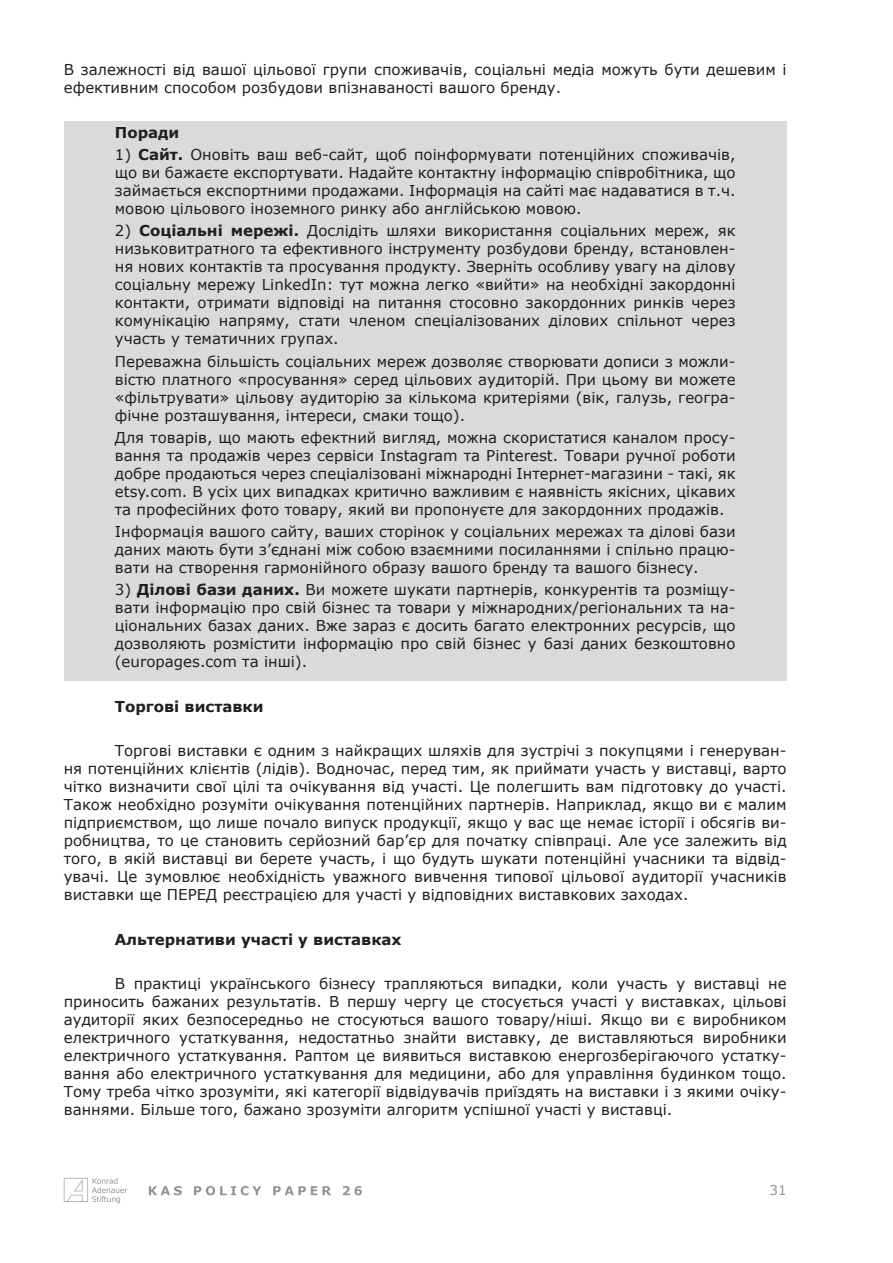
<style>
.page{position:relative;width:893px;height:1263px;background:#fff}
.page>*{position:absolute;margin:0;border:0;box-sizing:border-box;transform-origin:0 0}
.t1{font:15px/18px "Verdana";color:#231f20;text-align:justify}
.t2{font:700 15px "Verdana";color:#231f20}
.t3{font:13.5px "Verdana";color:#939598}
.s1{font-weight:700}
</style>
<div class="page">
<svg style="left:64px;top:1178px;width:64px;height:25px"></svg>
<svg style="left:149px;top:1186px;width:182px;height:9px"></svg>
<svg style="left:343px;top:1186px;width:19px;height:9px"></svg>
<div style="left:64px;top:121px;width:723px;height:559px;background:#d9dadc"></div>
<p class="t1" style="left:64px;top:60px;width:724px">В залежності від вашої цільової групи споживачів, соціальні медіа можуть бути дешевим і ефективним способом розбудови впізнаваності вашого бренду.</p>
<p class="t2" style="left:115px;top:123px;width:66px">Поради</p>
<p class="t1" style="left:115px;top:145px;width:622px">1) <span class="s1">Сайт.</span> Оновіть ваш веб-сайт, щоб поінформувати потенційних споживачів, що ви бажаєте експортувати. Надайте контактну інформацію співробітника, що займається експортними продажами. Інформація на сайті має надаватися в т.ч. мовою цільового іноземного ринку або англійською мовою.</p>
<p class="t1" style="left:115px;top:221px;width:622px">2) <span class="s1">Соціальні мережі.</span> Дослідіть шляхи використання соціальних мереж, як низьковитратного та ефективного інструменту розбудови бренду, встановлен&shy;ня нових контактів та просування продукту. Зверніть особливу увагу на ділову соціальну мережу LinkedIn: тут можна легко «вийти» на необхідні закордонні контакти, отримати відповіді на питання стосовно закордонних ринків через комунікацію напряму, стати членом спеціалізованих ділових спільнот через участь у тематичних групах.</p>
<p class="t1" style="left:115px;top:352px;width:622px">Переважна більшість соціальних мереж дозволяє створювати дописи з можли&shy;вістю платного «просування» серед цільових аудиторій. При цьому ви можете «фільтрувати» цільову аудиторію за кількома критеріями (вік, галузь, геогра&shy;фічне розташування, інтереси, смаки тощо).</p>
<p class="t1" style="left:115px;top:428px;width:622px">Для товарів, що мають ефектний вигляд, можна скористатися каналом просу&shy;вання та продажів через сервіси Instagram та Pinterest. Товари ручної роботи добре продаються через спеціалізовані міжнародні Інтернет-магазини - такі, як etsy.com. В усіх цих випадках критично важливим є наявність якісних, цікавих та професійних фото товару, який ви пропонуєте для закордонних продажів.</p>
<p class="t1" style="left:115px;top:522px;width:622px">Інформація вашого сайту, ваших сторінок у соціальних мережах та ділові бази даних мають бути з’єднані між собою взаємними посиланнями і спільно працю&shy;вати на створення гармонійного образу вашого бренду та вашого бізнесу.</p>
<p class="t1" style="left:115px;top:580px;width:622px">3) <span class="s1">Ділові бази даних.</span> Ви можете шукати партнерів, конкурентів та розміщу&shy;вати інформацію про свій бізнес та товари у міжнародних/регіональних та на&shy;ціональних базах даних. Вже зараз є досить багато електронних ресурсів, що дозволяють розмістити інформацію про свій бізнес у базі даних безкоштовно (europages.com та інші).</p>
<p class="t2" style="left:115px;top:697px;width:150px">Торгові виставки</p>
<p class="t1" style="left:64px;top:741px;width:724px;text-indent:51px">Торгові виставки є одним з найкращих шляхів для зустрічі з покупцями і генеруван&shy;ня потенційних клієнтів (лідів). Водночас, перед тим, як приймати участь у виставці, варто чітко визначити свої цілі та очікування від участі. Це полегшить вам підготовку до участі.<br>Також необхідно розуміти очікування потенційних партнерів. Наприклад, якщо ви є малим підприємством, що лише почало випуск продукції, якщо у вас ще немає історії і обсягів ви&shy;робництва, то це становить серйозний бар’єр для початку співпраці. Але усе залежить від того, в якій виставці ви берете участь, і що будуть шукати потенційні учасники та відвід&shy;увачі. Це зумовлює необхідність уважного вивчення типової цільової аудиторії учасників виставки ще ПЕРЕД реєстрацією для участі у відповідних виставкових заходах.</p>
<p class="t2" style="left:115px;top:930px;width:288px">Альтернативи участі у виставках</p>
<p class="t1" style="left:64px;top:974px;width:724px;text-indent:51px">В практиці українського бізнесу трапляються випадки, коли участь у виставці не приносить бажаних результатів. В першу чергу це стосується участі у виставках, цільові аудиторії яких безпосередньо не стосуються вашого товару/ніші. Якщо ви є виробником електричного устаткування, недостатньо знайти виставку, де виставляються виробники електричного устаткування. Раптом це виявиться виставкою енергозберігаючого устатку&shy;вання або електричного устаткування для медицини, або для управління будинком тощо.<br>Тому треба чітко зрозуміти, які категорії відвідувачів приїздять на виставки і з якими очіку&shy;ваннями. Більше того, бажано зрозуміти алгоритм успішної участі у виставці.</p>
<p class="t3" style="left:769px;top:1181px;width:19px">31</p>
</div>
